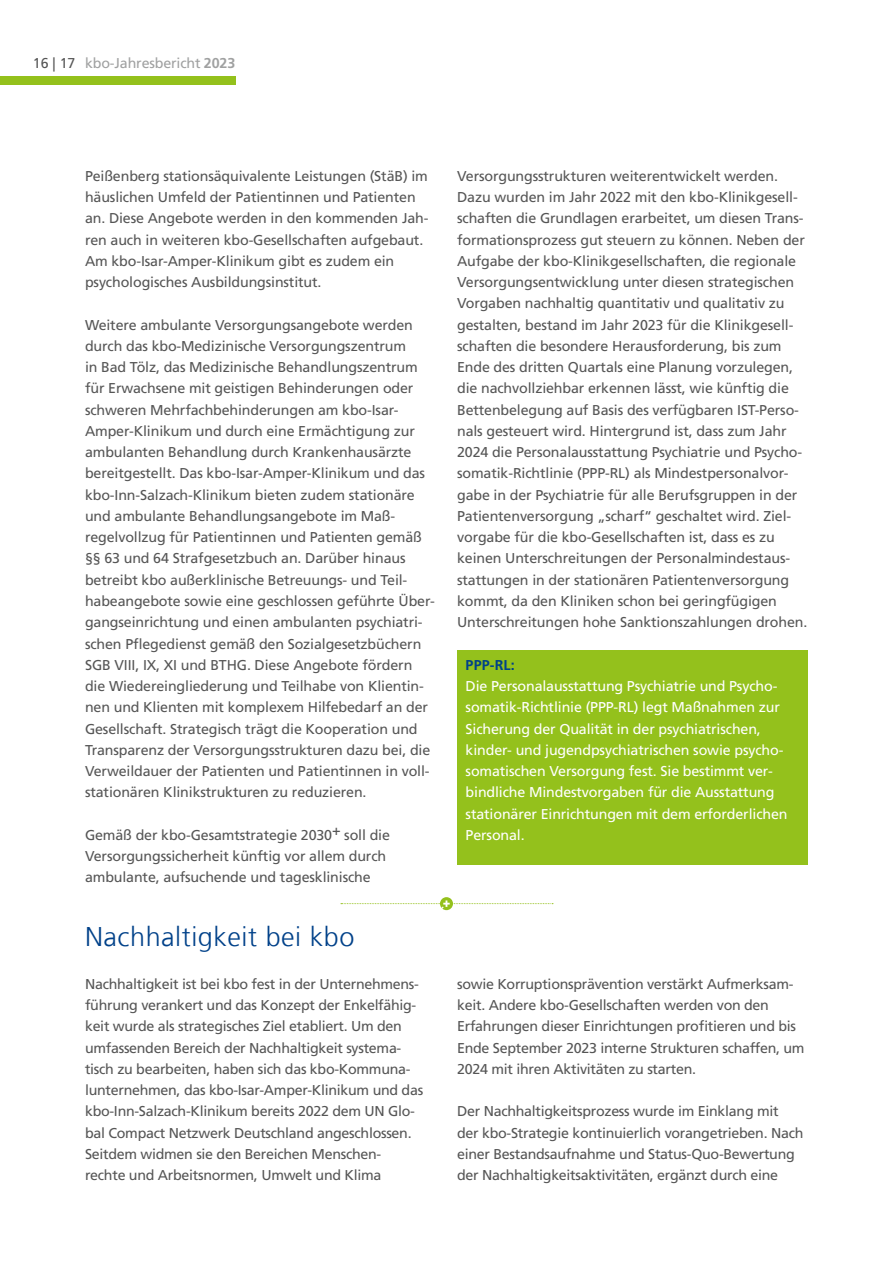
<style>
.page{position:relative;width:893px;height:1263px;background:#fff}
.page>*{position:absolute;margin:0;border:0;box-sizing:border-box;transform-origin:0 0}
.t1{font:300 27px "Frutiger LT Com";letter-spacing:.02em;color:#004189}
.t2{font:14.25px/21.3px "Frutiger LT Com";letter-spacing:-.01em;color:#565656}
.t3{font:14.25px/21.3px "Frutiger LT Com";letter-spacing:-.01em;color:#fff}
.t4{font:14.25px "Frutiger LT Com";letter-spacing:-.01em;color:#a0a1a1}
.t5{font:700 14.25px "Frutiger LT Com";color:#004189}
.s1{color:#565656}
.s2{font-weight:700}
</style>
<div class="page">
<div style="left:457px;top:650px;width:351px;height:23px;background:#94c11c"></div>
<div style="left:457px;top:672px;width:351px;height:171px;background:#94c11c"></div>
<div style="left:457px;top:842px;width:351px;height:23px;background:#94c11c"></div>
<svg style="left:341px;top:897px;width:212px;height:13px"></svg>
<div style="left:0;top:77px;width:236px;height:8px;background:#94c11c"></div>
<p class="t4" style="left:33px;top:55px;width:204px"><span class="s1">16 | 17</span> kbo-Jahresbericht <span class="s2">2023</span></p>
<p class="t2" style="left:85px;top:165px;width:345px">Peißenberg stationsäquivalente Leistungen (StäB) im häuslichen Umfeld der Patientinnen und Patienten an. Diese Angebote werden in den kommenden Jah&shy;ren auch in weiteren kbo-Gesellschaften aufgebaut.<br>Am kbo-Isar-Amper-Klinikum gibt es zudem ein psychologisches Ausbildungsinstitut.</p>
<p class="t2" style="left:85px;top:314px;width:351px">Weitere ambulante Versorgungsangebote werden durch das kbo-Medizinische Versorgungszentrum<br>in Bad Tölz, das Medizinische Behandlungszentrum für Erwachsene mit geistigen Behinderungen oder schweren Mehrfachbehinderungen am kbo-Isar-Amper-Klinikum und durch eine Ermächtigung zur ambulanten Behandlung durch Krankenhausärzte bereitgestellt. Das kbo-Isar-Amper-Klinikum und das kbo-Inn-Salzach-Klinikum bieten zudem stationäre und ambulante Behandlungsangebote im Maß&shy;regelvollzug für Patientinnen und Patienten gemäß §§ 63 und 64 Strafgesetzbuch an. Darüber hinaus betreibt kbo außerklinische Betreuungs- und Teil&shy;habeangebote sowie eine geschlossen geführte Über&shy;gangseinrichtung und einen ambulanten psychiatri&shy;schen Pflegedienst gemäß den Sozialgesetzbüchern SGB VIII, IX, XI und BTHG. Diese Angebote fördern die Wiedereingliederung und Teilhabe von Klientin&shy;nen und Klienten mit komplexem Hilfebedarf an der Gesellschaft. Strategisch trägt die Kooperation und Transparenz der Versorgungsstrukturen dazu bei, die Verweildauer der Patienten und Patientinnen in voll&shy;stationären Klinikstrukturen zu reduzieren.</p>
<p class="t2" style="left:85px;top:824px;width:306px">Gemäß der kbo-Gesamtstrategie 2030+ soll die<br>Versorgungssicherheit künftig vor allem durch ambulante, aufsuchende und tagesklinische</p>
<p class="t2" style="left:457px;top:165px;width:352px">Versorgungsstrukturen weiterentwickelt werden.<br>Dazu wurden im Jahr 2022 mit den kbo-Klinikgesell&shy;schaften die Grundlagen erarbeitet, um diesen Trans&shy;formationsprozess gut steuern zu können. Neben der Aufgabe der kbo-Klinikgesellschaften, die regionale Versorgungsentwicklung unter diesen strategischen Vorgaben nachhaltig quantitativ und qualitativ zu gestalten, bestand im Jahr 2023 für die Klinikgesell&shy;schaften die besondere Herausforderung, bis zum Ende des dritten Quartals eine Planung vorzulegen, die nachvollziehbar erkennen lässt, wie künftig die Bettenbelegung auf Basis des verfügbaren IST-Perso&shy;nals gesteuert wird. Hintergrund ist, dass zum Jahr 2024 die Personalausstattung Psychiatrie und Psycho&shy;somatik-Richtlinie (PPP-RL) als Mindestpersonalvor&shy;gabe in der Psychiatrie für alle Berufsgruppen in der Patientenversorgung „scharf“ geschaltet wird. Ziel&shy;vorgabe für die kbo-Gesellschaften ist, dass es zu keinen Unterschreitungen der Personalmindestaus&shy;stattungen in der stationären Patientenversorgung kommt, da den Kliniken schon bei geringfügigen Unterschreitungen hohe Sanktionszahlungen drohen.</p>
<p class="t5" style="left:466px;top:656px;width:51px">PPP-RL:</p>
<p class="t3" style="left:466px;top:675px;width:323px">Die Personalausstattung Psychiatrie und Psycho&shy;somatik-Richtlinie (PPP-RL) legt Maßnahmen zur Sicherung der Qualität in der psychiatrischen, kinder- und jugendpsychiatrischen sowie psycho&shy;somatischen Versorgung fest. Sie bestimmt ver&shy;bindliche Mindestvorgaben für die Ausstattung stationärer Einrichtungen mit dem erforderlichen Personal.</p>
<h1 class="t1" style="left:85px;top:921px;width:271px">Nachhaltigkeit bei kbo</h1>
<p class="t2" style="left:85px;top:973px;width:340px">Nachhaltigkeit ist bei kbo fest in der Unternehmens&shy;führung verankert und das Konzept der Enkelfähig&shy;keit wurde als strategisches Ziel etabliert. Um den umfassenden Bereich der Nachhaltigkeit systema&shy;tisch zu bearbeiten, haben sich das kbo-Kommuna&shy;lunternehmen, das kbo-Isar-Amper-Klinikum und das kbo-Inn-Salzach-Klinikum bereits 2022 dem UN Glo&shy;bal Compact Netzwerk Deutschland angeschlossen.<br>Seitdem widmen sie den Bereichen Menschen&shy;rechte und Arbeitsnormen, Umwelt und Klima</p>
<p class="t2" style="left:457px;top:973px;width:349px">sowie Korruptionsprävention verstärkt Aufmerksam&shy;keit. Andere kbo-Gesellschaften werden von den Erfahrungen dieser Einrichtungen profitieren und bis Ende September 2023 interne Strukturen schaffen, um 2024 mit ihren Aktivitäten zu starten.</p>
<p class="t2" style="left:457px;top:1101px;width:348px">Der Nachhaltigkeitsprozess wurde im Einklang mit der kbo-Strategie kontinuierlich vorangetrieben. Nach einer Bestandsaufnahme und Status-Quo-Bewertung der Nachhaltigkeitsaktivitäten, ergänzt durch eine</p>
</div>
